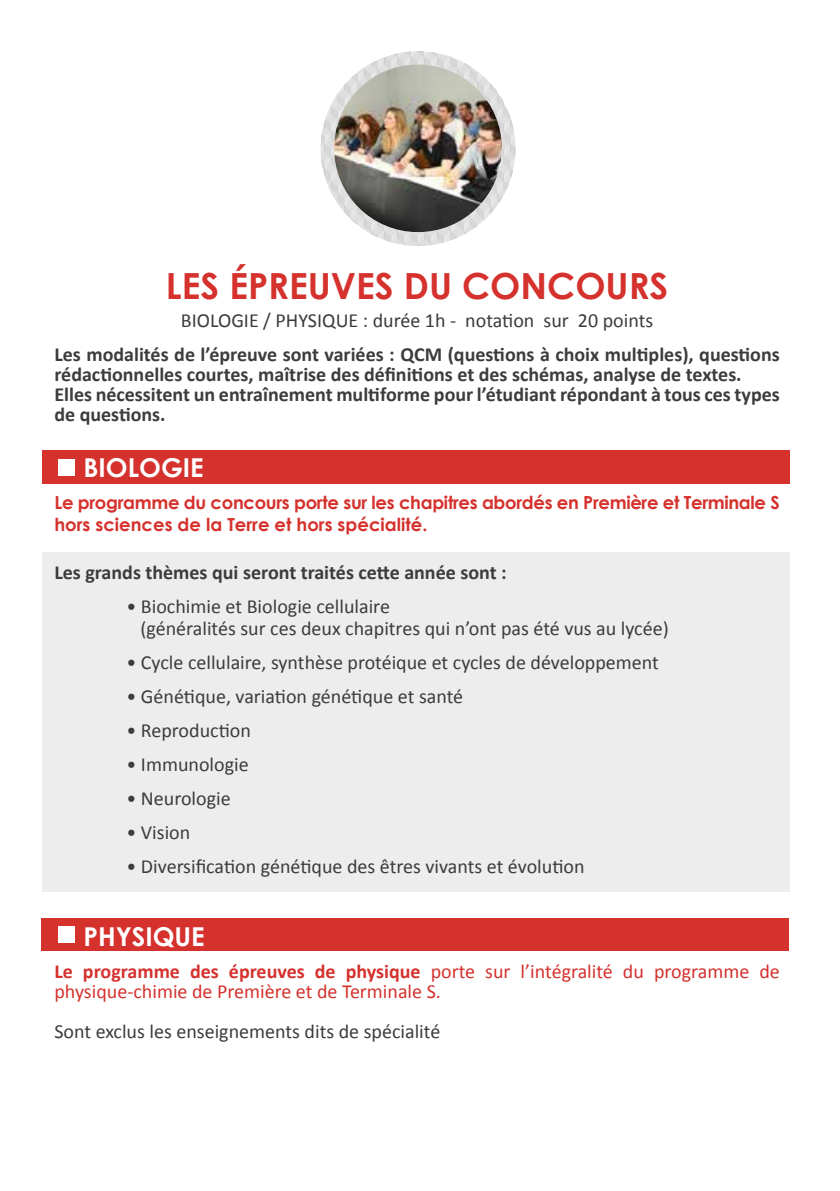
<style>
.page{position:relative;width:840px;height:1191px;background:#fff}
.page>*{position:absolute;margin:0;border:0;box-sizing:border-box;transform-origin:0 0}
.t1{font:700 36px "Century Gothic";color:#d5312d}
.t2{font:700 26px "Century Gothic";color:#fff}
.t3{font:20px/22px "Calibri";color:#3c3c3b}
.t4{font:700 20px/20px "Calibri";color:#3c3c3b}
.t5{font:20px/20px "Calibri";color:#d5312d}
.t6{font:700 18px/22px "Century Gothic";letter-spacing:-.015em;color:#d5312d}
.s1{font-weight:700}
</style>
<div class="page">
<div style="left:41px;top:918px;width:746px;height:33px;background:#d5312d"></div>
<div style="left:42px;top:450px;width:746px;height:34px;background:#d5312d"></div>
<div style="left:42px;top:552px;width:746px;height:339px;background:#ededed"></div>
<svg style="left:320px;top:51px;width:195px;height:195px;background:#dcdcdc"></svg>
<div style="left:58px;top:459px;width:16px;height:16px;background:#fff"></div>
<div style="left:58px;top:927px;width:16px;height:16px;background:#fff"></div>
<img style="left:334px;top:64px;width:167px;height:168px;border-radius:84px">
<h1 class="t1" style="left:166px;top:259px;width:503px">LES ÉPREUVES DU CONCOURS</h1>
<p class="t3" style="left:181px;top:309px;width:473px">BIOLOGIE / PHYSIQUE : durée 1h - notation sur 20 points</p>
<p class="t4" style="left:54px;top:344px;width:726px">Les modalités de l’épreuve sont variées : QCM (questions à choix multiples), questions rédactionnelles courtes, maîtrise des définitions et des schémas, analyse de textes.<br>Elles nécessitent un entraînement multiforme pour l’étudiant répondant à tous ces types de questions.</p>
<h2 class="t2" style="left:83px;top:448px;width:122px">BIOLOGIE</h2>
<p class="t6" style="left:54px;top:491px;width:726px">Le programme du concours porte sur les chapitres abordés en Première et Terminale S hors sciences de la Terre et hors spécialité.</p>
<p class="t4" style="left:54px;top:562px;width:453px">Les grands thèmes qui seront traités cette année sont :</p>
<p class="t3" style="left:140px;top:595px;width:529px;text-indent:-14px">• Biochimie et Biologie cellulaire<br>(généralités sur ces deux chapitres qui n’ont pas été vus au lycée)</p>
<p class="t3" style="left:126px;top:651px;width:533px">• Cycle cellulaire, synthèse protéique et cycles de développement</p>
<p class="t3" style="left:126px;top:685px;width:338px">• Génétique, variation génétique et santé</p>
<p class="t3" style="left:126px;top:719px;width:126px">• Reproduction</p>
<p class="t3" style="left:126px;top:753px;width:124px">• Immunologie</p>
<p class="t3" style="left:126px;top:787px;width:106px">• Neurologie</p>
<p class="t3" style="left:126px;top:821px;width:65px">• Vision</p>
<p class="t3" style="left:126px;top:855px;width:459px">• Diversification génétique des êtres vivants et évolution</p>
<h2 class="t2" style="left:83px;top:916px;width:123px">PHYSIQUE</h2>
<p class="t5" style="left:54px;top:961px;width:726px"><span class="s1">Le programme des épreuves de physique</span> porte sur l’intégralité du programme de physique-chimie de Première et de Terminale S.</p>
<p class="t3" style="left:54px;top:1020px;width:387px">Sont exclus les enseignements dits de spécialité</p>
</div>
